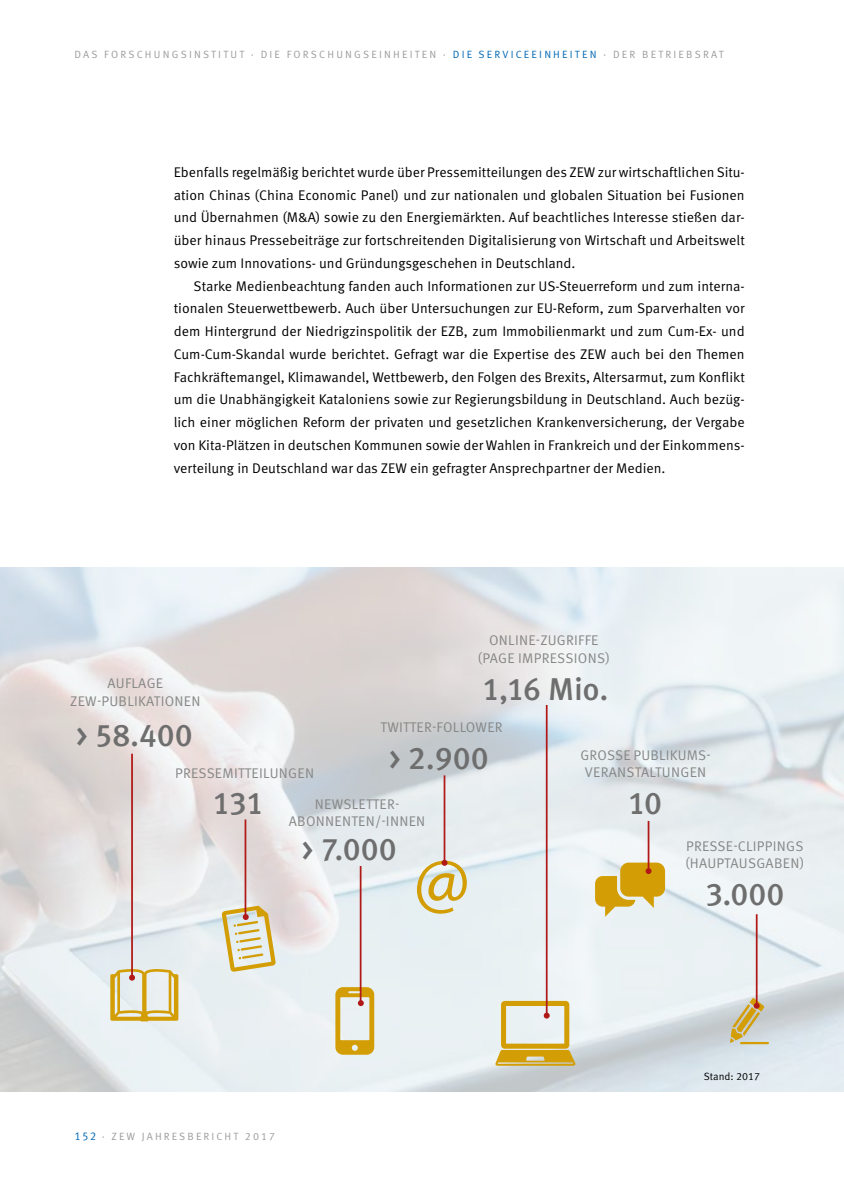
<style>
.page{position:relative;width:844px;height:1191px;background:#fff}
.page>*{position:absolute;margin:0;border:0;box-sizing:border-box;transform-origin:0 0}
.t1{font:500 31.5px "Meta Pro";letter-spacing:-.005em;color:#6e6e6e}
.t2{font:14px/22.8px "Meta Pro";color:#000;text-align:justify}
.t3{font:14px/17.5px "Meta Pro";letter-spacing:.02em;color:#868786;text-align:center}
.t4{font:10.5px "Meta Pro";letter-spacing:.21em;color:#9c9c9d}
.t5{font:10.5px "Meta Pro";color:#000}
.s1{color:#0068b4}
.s2{font-size:11.38px;color:#0068b4}
</style>
<div class="page">
<img style="left:0;top:567px;width:843px;height:524px">
<svg style="left:110px;top:969px;width:68px;height:52px;background:#dfce95"></svg>
<hr style="left:131px;top:753px;width:2px;height:223px;background:#b01917">
<svg style="left:494px;top:1001px;width:82px;height:64px;background:#dfce95"></svg>
<hr style="left:545px;top:705px;width:2px;height:309px;background:#b01917">
<svg style="left:595px;top:862px;width:70px;height:55px;background:#dbbd61"></svg>
<hr style="left:647px;top:821px;width:2px;height:49px;background:#b01917">
<hr style="left:359px;top:866px;width:2px;height:135px;background:#b01917">
<hr style="left:244px;top:819px;width:2px;height:97px;background:#b01917">
<svg style="left:221px;top:905px;width:55px;height:67px;background:#ded1a7"></svg>
<svg style="left:335px;top:987px;width:39px;height:67px;background:#ddc57f"></svg>
<hr style="left:443px;top:775px;width:2px;height:88px;background:#b01917">
<svg style="left:417px;top:860px;width:49px;height:53px;background:#ded09f"></svg>
<hr style="left:739px;top:1042px;width:29px;height:2px;background:#d39e05">
<hr style="left:755px;top:914px;width:2px;height:89px;background:#b01917">
<svg style="left:729px;top:997px;width:35px;height:46px;background:#cec096"></svg>
<p class="t4" style="left:74px;top:47px;width:650px">DAS FORSCHUNGSINSTITUT · DIE FORSCHUNGSEINHEITEN · <span class="s1">DIE SERVICEEINHEITEN</span> · DER BETRIEBSRAT</p>
<p class="t2" style="left:174px;top:161px;width:572px">Ebenfalls regelmäßig berichtet wurde über Pressemitteilungen des ZEW zur wirtschaftlichen Situ&shy;ation Chinas (China Economic Panel) und zur nationalen und globalen Situation bei Fusionen und Übernahmen (M&amp;A) sowie zu den Energiemärkten. Auf beachtliches Interesse stießen dar&shy;über hinaus Pressebeiträge zur fortschreitenden Digitalisierung von Wirtschaft und Arbeitswelt sowie zum Innovations- und Gründungsgeschehen in Deutschland.</p>
<p class="t2" style="left:174px;top:275px;width:572px;text-indent:20px">Starke Medienbeachtung fanden auch Informationen zur US-Steuerreform und zum interna&shy;tionalen Steuerwettbewerb. Auch über Untersuchungen zur EU-Reform, zum Sparverhalten vor dem Hintergrund der Niedrigzinspolitik der EZB, zum Immobilienmarkt und zum Cum-Ex- und Cum-Cum-Skandal wurde berichtet. Gefragt war die Expertise des ZEW auch bei den Themen Fachkräftemangel, Klimawandel, Wettbewerb, den Folgen des Brexits, Altersarmut, zum Konflikt um die Unabhängigkeit Kataloniens sowie zur Regierungsbildung in Deutschland. Auch bezüg&shy;lich einer möglichen Reform der privaten und gesetzlichen Krankenversicherung, der Vergabe von Kita-Plätzen in deutschen Kommunen sowie der Wahlen in Frankreich und der Einkommens&shy;verteilung in Deutschland war das ZEW ein gefragter Ansprechpartner der Medien.</p>
<p class="t3" style="left:477px;top:632px;width:134px">ONLINE-ZUGRIFFE (PAGE IMPRESSIONS)</p>
<h1 class="t1" style="left:482px;top:669px;width:128px">1,16 Mio.</h1>
<p class="t3" style="left:70px;top:675px;width:132px">AUFLAGE<br>ZEW-PUBLIKATIONEN</p>
<h1 class="t1" style="left:76px;top:715px;width:118px">&gt; 58.400</h1>
<p class="t3" style="left:380px;top:719px;width:124px">TWITTER-FOLLOWER</p>
<h1 class="t1" style="left:389px;top:737px;width:101px">&gt; 2.900</h1>
<p class="t3" style="left:580px;top:746px;width:132px">GROSSE PUBLIKUMS-<br>VERANSTALTUNGEN</p>
<p class="t3" style="left:175px;top:765px;width:140px">PRESSEMITTEILUNGEN</p>
<h1 class="t1" style="left:212px;top:783px;width:53px">131</h1>
<p class="t3" style="left:289px;top:795px;width:138px">NEWSLETTER-<br>ABONNENTEN/-INNEN</p>
<h1 class="t1" style="left:627px;top:783px;width:36px">10</h1>
<h1 class="t1" style="left:301px;top:828px;width:97px">&gt; 7.000</h1>
<p class="t4" style="left:74px;top:1129px;width:202px"><span class="s2">152</span> · ZEW JAHRESBERICHT 2017</p>
<p class="t3" style="left:685px;top:837px;width:121px;text-align:left">PRESSE-CLIPPINGS (HAUPTAUSGABEN)</p>
<h1 class="t1" style="left:705px;top:874px;width:81px">3.000</h1>
<p class="t5" style="left:703px;top:1070px;width:58px">Stand: 2017</p>
</div>
